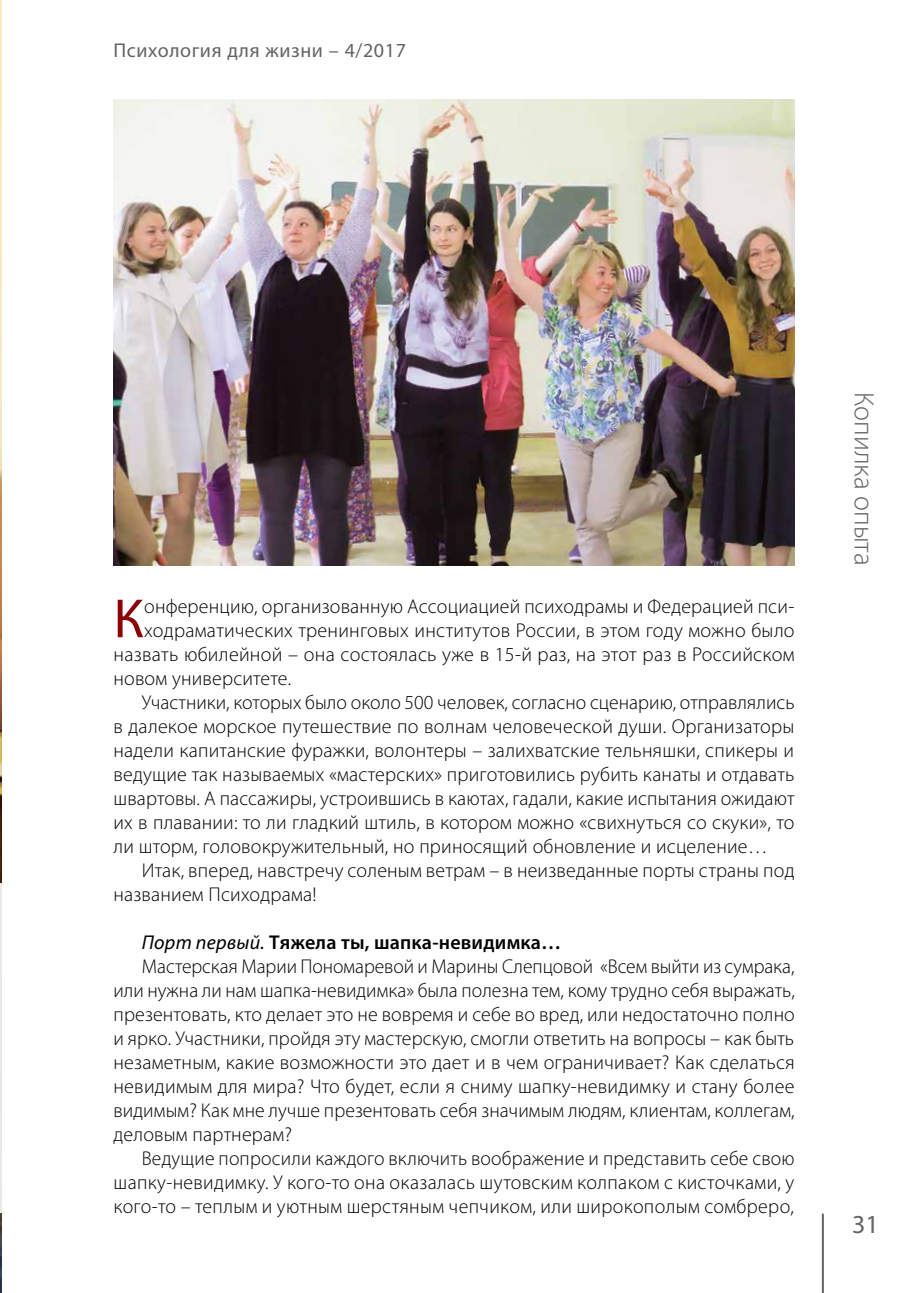
<style>
.page{position:relative;width:908px;height:1293px;background:#fff}
.page>*{position:absolute;margin:0;border:0;box-sizing:border-box;transform-origin:0 0}
.t1{font:55.6px "Myriad Pro";color:#8b0304}
.t2{font:300 28px "Myriad Pro";color:#636466}
.t3{font:26px "Myriad Pro";color:#636466}
.t4{font:300 20px "Myriad Pro";letter-spacing:.01em;color:#000}
.t5{font:600 20px "Myriad Pro";letter-spacing:.01em;color:#000}
.t6{font:20px "Myriad Pro";letter-spacing:.03em;color:#636466}
.s1{font-weight:400;font-style:italic}
</style>
<div class="page">
<hr style="left:821px;top:1213px;width:2px;height:80px;background:#636466">
<img style="left:113px;top:99px;width:681px;height:466px">
<img style="left:0;top:0;width:1px;height:1293px">
<hr style="left:0;top:882px;width:2px;height:330px;background:#fff">
<p class="t6" style="left:113px;top:39px;width:294px">Психология для жизни – 4/2017</p>
<h1 class="t1" style="left:113px;top:588px;width:32px">К</h1>
<p class="t4" style="left:144px;top:594px;width:651px">онференцию, организованную Ассоциацией психодрамы и Федерацией пси-</p>
<p class="t4" style="left:144px;top:618px;width:651px">ходраматических тренинговых институтов России, в этом году можно было</p>
<p class="t4" style="left:113px;top:642px;width:682px">назвать юбилейной – она состоялась уже в 15-й раз, на этот раз в Российском</p>
<p class="t4" style="left:113px;top:666px;width:179px">новом университете.</p>
<p class="t4" style="left:142px;top:690px;width:653px">Участники, которых было около 500 человек, согласно сценарию, отправлялись</p>
<p class="t4" style="left:113px;top:714px;width:682px">в далекое морское путешествие по волнам человеческой души. Организаторы</p>
<p class="t4" style="left:113px;top:738px;width:681px">надели капитанские фуражки, волонтеры – залихватские тельняшки, спикеры и</p>
<p class="t4" style="left:113px;top:762px;width:682px">ведущие так называемых «мастерских» приготовились рубить канаты и отдавать</p>
<p class="t4" style="left:113px;top:786px;width:682px">швартовы. А пассажиры, устроившись в каютах, гадали, какие испытания ожидают</p>
<p class="t4" style="left:113px;top:810px;width:682px">их в плавании: то ли гладкий штиль, в котором можно «свихнуться со скуки», то</p>
<p class="t4" style="left:113px;top:834px;width:655px">ли шторм, головокружительный, но приносящий обновление и исцеление…</p>
<p class="t4" style="left:142px;top:858px;width:654px">Итак, вперед, навстречу соленым ветрам – в неизведанные порты страны под</p>
<p class="t4" style="left:113px;top:882px;width:204px">названием Психодрама!</p>
<p class="t5" style="left:142px;top:931px;width:421px"><span class="s1">Порт первый.</span> Тяжела ты, шапка-невидимка…</p>
<p class="t4" style="left:142px;top:954px;width:654px">Мастерская Марии Пономаревой и Марины Слепцовой «Всем выйти из сумрака,</p>
<p class="t4" style="left:113px;top:978px;width:682px">или нужна ли нам шапка-невидимка» была полезна тем, кому трудно себя выражать,</p>
<p class="t4" style="left:113px;top:1002px;width:682px">презентовать, кто делает это не вовремя и себе во вред, или недостаточно полно</p>
<p class="t4" style="left:113px;top:1026px;width:681px">и ярко. Участники, пройдя эту мастерскую, смогли ответить на вопросы – как быть</p>
<p class="t4" style="left:113px;top:1050px;width:682px">незаметным, какие возможности это дает и в чем ограничивает? Как сделаться</p>
<p class="t4" style="left:113px;top:1074px;width:682px">невидимым для мира? Что будет, если я сниму шапку-невидимку и стану более</p>
<p class="t4" style="left:113px;top:1098px;width:682px">видимым? Как мне лучше презентовать себя значимым людям, клиентам, коллегам,</p>
<p class="t4" style="left:113px;top:1122px;width:180px">деловым партнерам?</p>
<p class="t4" style="left:142px;top:1146px;width:654px">Ведущие попросили каждого включить воображение и представить себе свою</p>
<p class="t4" style="left:113px;top:1170px;width:682px">шапку-невидимку. У кого-то она оказалась шутовским колпаком с кисточками, у</p>
<p class="t4" style="left:113px;top:1194px;width:681px">кого-то – теплым и уютным шерстяным чепчиком, или широкополым сомбреро,</p>
<h2 class="t2" style="left:880px;top:392px;width:174px;rotate:90deg">Копилка опыта</h2>
<h3 class="t3" style="left:851px;top:1210px;width:28px">31</h3>
</div>
